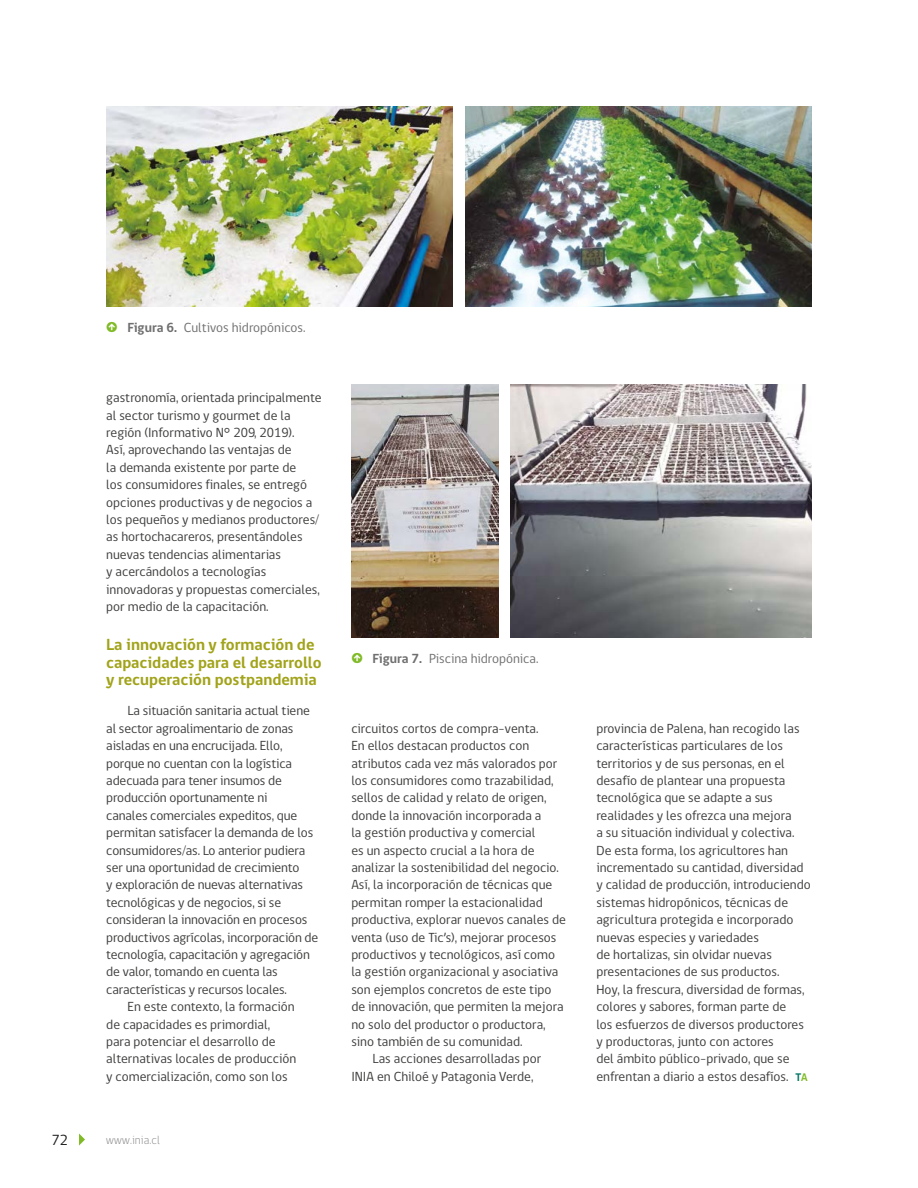
<style>
.page{position:relative;width:918px;height:1188px;background:#fff}
.page>*{position:absolute;margin:0;border:0;box-sizing:border-box;transform-origin:0 0}
.t1{font:700 16.5px/17.4px "gob CL";color:#a1a319}
.t2{font:15px "gob CL";color:#1d1d1b}
.t3{font:13.5px/17.4px "gob CL";color:#3c3c3b}
.t4{font:13.5px "gob CL";color:#706f6f}
.t5{font:300 12px "gob CL";letter-spacing:.01em;color:#878787}
.s1{font-family:"Klavika Arrows";font-weight:700;font-size:15px;color:#80ba27}
.s2{font-weight:700}
.s3{font-family:"News Gothic BT";font-weight:700;font-size:10.5px;color:#007665}
.s4{font-family:"News Gothic BT";font-weight:700;font-size:10.5px;color:#80ba27}
</style>
<div class="page">
<svg style="left:79px;top:1134px;width:6px;height:12px"></svg>
<img style="left:106px;top:106px;width:347px;height:201px">
<img style="left:465px;top:106px;width:347px;height:201px">
<img style="left:351px;top:385px;width:147px;height:252px">
<img style="left:511px;top:385px;width:301px;height:252px">
<p class="t4" style="left:106px;top:319px;width:201px"><span class="s1">W</span> <span class="s2">Figura 6.</span> Cultivos hidropónicos.</p>
<p class="t3" style="left:106px;top:389px;width:217px">gastronomía, orientada principalmente al sector turismo y gourmet de la región (Informativo N° 209, 2019).<br>Así, aprovechando las ventajas de<br>la demanda existente por parte de<br>los consumidores finales, se entregó opciones productivas y de negocios a los pequeños y medianos productores/ as hortochacareros, presentándoles nuevas tendencias alimentarias<br>y acercándolos a tecnologías innovadoras y propuestas comerciales, por medio de la capacitación.</p>
<p class="t1" style="left:106px;top:636px;width:217px">La innovación y formación de capacidades para el desarrollo y recuperación postpandemia</p>
<p class="t3" style="left:128px;top:702px;width:184px">La situación sanitaria actual tiene</p>
<p class="t3" style="left:106px;top:720px;width:189px">al sector agroalimentario de zonas</p>
<p class="t3" style="left:106px;top:737px;width:178px">aisladas en una encrucijada. Ello,</p>
<p class="t3" style="left:106px;top:755px;width:187px">porque no cuentan con la logística</p>
<p class="t3" style="left:106px;top:772px;width:177px">adecuada para tener insumos de</p>
<p class="t3" style="left:106px;top:789px;width:163px">producción oportunamente ni</p>
<p class="t3" style="left:106px;top:807px;width:193px">canales comerciales expeditos, que</p>
<p class="t3" style="left:106px;top:824px;width:209px">permitan satisfacer la demanda de los</p>
<p class="t3" style="left:106px;top:842px;width:201px">consumidores/as. Lo anterior pudiera</p>
<p class="t3" style="left:106px;top:859px;width:195px">ser una oportunidad de crecimiento</p>
<p class="t3" style="left:106px;top:876px;width:198px">y exploración de nuevas alternativas</p>
<p class="t3" style="left:106px;top:894px;width:176px">tecnológicas y de negocios, si se</p>
<p class="t3" style="left:106px;top:911px;width:203px">consideran la innovación en procesos</p>
<p class="t3" style="left:106px;top:929px;width:214px">productivos agrícolas, incorporación de</p>
<p class="t3" style="left:106px;top:946px;width:205px">tecnología, capacitación y agregación</p>
<p class="t3" style="left:106px;top:963px;width:173px">de valor, tomando en cuenta las</p>
<p class="t3" style="left:106px;top:981px;width:182px">características y recursos locales.</p>
<p class="t3" style="left:128px;top:998px;width:169px">En este contexto, la formación</p>
<p class="t3" style="left:106px;top:1016px;width:165px">de capacidades es primordial,</p>
<p class="t3" style="left:106px;top:1033px;width:171px">para potenciar el desarrollo de</p>
<p class="t3" style="left:106px;top:1050px;width:192px">alternativas locales de producción</p>
<p class="t3" style="left:106px;top:1068px;width:183px">y comercialización, como son los</p>
<p class="t2" style="left:52px;top:1130px;width:18px">72</p>
<p class="t5" style="left:106px;top:1132px;width:55px">www.inia.cl</p>
<p class="t4" style="left:351px;top:649px;width:189px"><span class="s1">W</span> <span class="s2">Figura 7.</span> Piscina hidropónica.</p>
<p class="t3" style="left:351px;top:720px;width:189px">circuitos cortos de compra-venta.</p>
<p class="t3" style="left:351px;top:737px;width:179px">En ellos destacan productos con</p>
<p class="t3" style="left:351px;top:755px;width:208px">atributos cada vez más valorados por</p>
<p class="t3" style="left:351px;top:772px;width:204px">los consumidores como trazabilidad,</p>
<p class="t3" style="left:351px;top:789px;width:197px">sellos de calidad y relato de origen,</p>
<p class="t3" style="left:351px;top:807px;width:192px">donde la innovación incorporada a</p>
<p class="t3" style="left:351px;top:824px;width:186px">la gestión productiva y comercial</p>
<p class="t3" style="left:351px;top:842px;width:185px">es un aspecto crucial a la hora de</p>
<p class="t3" style="left:351px;top:859px;width:209px">analizar la sostenibilidad del negocio.</p>
<p class="t3" style="left:351px;top:876px;width:203px">Así, la incorporación de técnicas que</p>
<p class="t3" style="left:351px;top:894px;width:193px">permitan romper la estacionalidad</p>
<p class="t3" style="left:351px;top:911px;width:216px">productiva, explorar nuevos canales de</p>
<p class="t3" style="left:351px;top:929px;width:207px">venta (uso de Tic’s), mejorar procesos</p>
<p class="t3" style="left:351px;top:946px;width:205px">productivos y tecnológicos, así como</p>
<p class="t3" style="left:351px;top:963px;width:209px">la gestión organizacional y asociativa</p>
<p class="t3" style="left:351px;top:981px;width:202px">son ejemplos concretos de este tipo</p>
<p class="t3" style="left:351px;top:998px;width:214px">de innovación, que permiten la mejora</p>
<p class="t3" style="left:351px;top:1016px;width:196px">no solo del productor o productora,</p>
<p class="t3" style="left:351px;top:1033px;width:173px">sino también de su comunidad.</p>
<p class="t3" style="left:373px;top:1050px;width:170px">Las acciones desarrolladas por</p>
<p class="t3" style="left:351px;top:1068px;width:184px">INIA en Chiloé y Patagonia Verde,</p>
<p class="t3" style="left:596px;top:720px;width:216px">provincia de Palena, han recogido las características particulares de los territorios y de sus personas, en el desafío de plantear una propuesta tecnológica que se adapte a sus realidades y les ofrezca una mejora<br>a su situación individual y colectiva.<br>De esta forma, los agricultores han incrementado su cantidad, diversidad y calidad de producción, introduciendo sistemas hidropónicos, técnicas de agricultura protegida e incorporado nuevas especies y variedades<br>de hortalizas, sin olvidar nuevas presentaciones de sus productos.<br>Hoy, la frescura, diversidad de formas, colores y sabores, forman parte de<br>los esfuerzos de diversos productores y productoras, junto con actores<br>del ámbito público-privado, que se enfrentan a diario a estos desafíos. <span class="s3">T</span><span class="s4">A</span></p>
</div>
